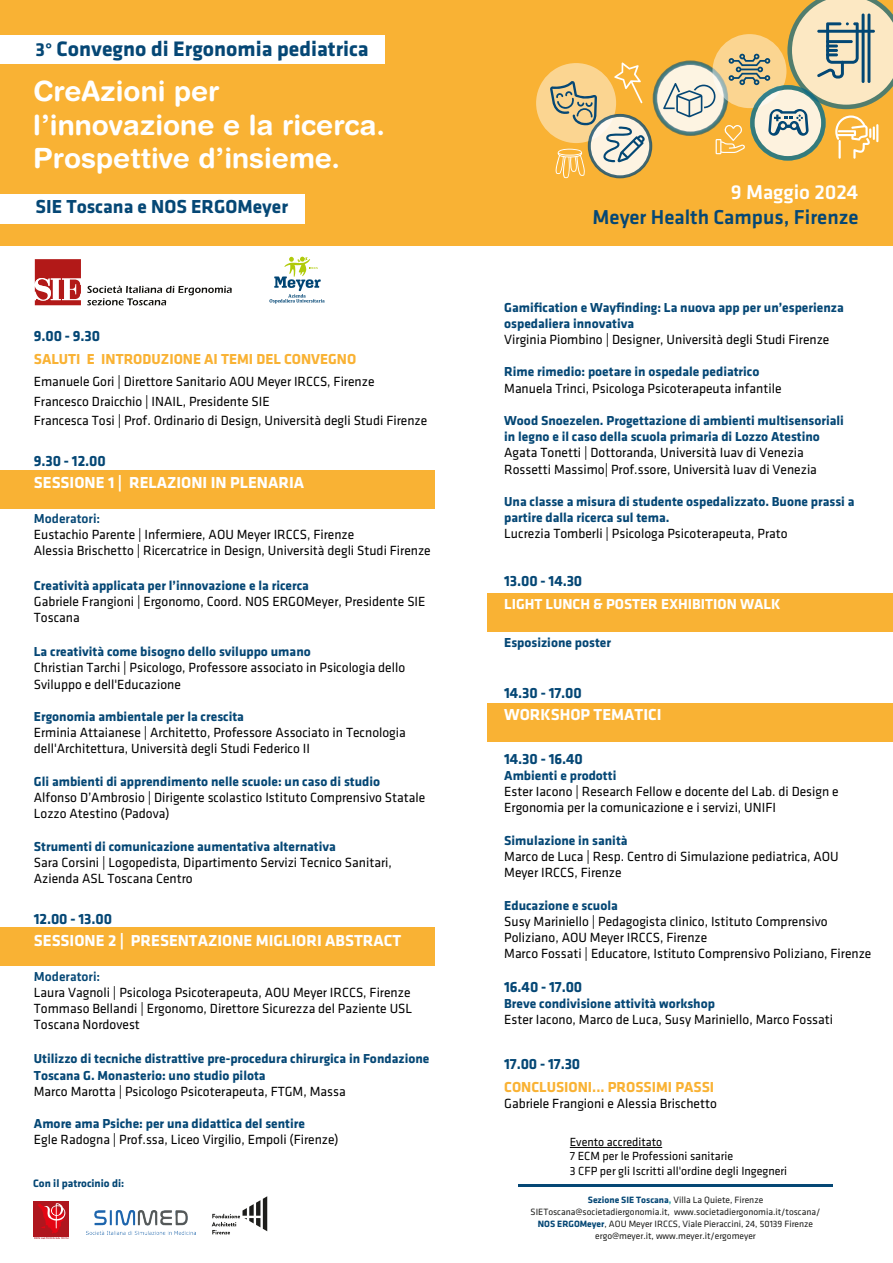
<style>
.page{position:relative;width:893px;height:1263px;background:#fff}
.page>*{position:absolute;margin:0;border:0;box-sizing:border-box;transform-origin:0 0}
.t1{font:700 27.9px/33.6px "Helvetica Rounded";color:#fff}
.t2{font:700 21.75px "Klavika";color:#054775}
.t3{font:500 20.85px "Klavika";color:#054775}
.t4{font:500 20.85px "Klavika";color:#fff}
.t5{font:700 19.5px "Klavika";color:#054775}
.t6{font:700 16.5px "Klavika";color:#fff}
.t7{font:700 15.45px "Klavika";letter-spacing:-.01em;color:#054775}
.t8{font:700 15px "Klavika";color:#f9b234}
.t9{font:700 15px "Klavika";color:#fff}
.t10{font:13.8px/16.2px "Klavika";color:#000}
.t11{font:700 13.5px/16.2px "Klavika";color:#054775}
.t12{font:500 13.5px "Klavika";color:#054775}
.t13{font:12.3px/14.4px "Klavika";color:#000}
.t14{font:700 11.25px "Klavika";color:#054775}
.t15{font:9.45px/11.9px "Klavika";color:#1d1d1b;text-align:center}
.s1{font-size:19.5px}
.s2{font-weight:700;color:#054775}
.s3{font-weight:700;color:#21a5a6}
</style>
<div class="page">
<div style="left:487px;top:703px;width:406px;height:39px;background:#f9b234"></div>
<div style="left:487px;top:593px;width:406px;height:39px;background:#f9b234"></div>
<div style="left:1px;top:928px;width:434px;height:38px;background:#f9b234"></div>
<div style="left:0;top:0;width:893px;height:246px;background:#f9b234"></div>
<svg style="left:614px;top:62px;width:28px;height:41px"></svg>
<div style="left:536px;top:63px;width:80px;height:80px;background:#fbd591;border-radius:50%"></div>
<svg style="left:589px;top:115px;width:62px;height:62px"></svg>
<div style="left:588px;top:114px;width:64px;height:64px;border:3px solid #024774;border-radius:50%"></div>
<svg style="left:655px;top:63px;width:71px;height:71px"></svg>
<div style="left:653px;top:60px;width:75px;height:76px;border:4px solid #024774;border-radius:50%"></div>
<svg style="left:550px;top:81px;width:47px;height:44px"></svg>
<svg style="left:603px;top:126px;width:42px;height:36px;background:#bcc6c4"></svg>
<svg style="left:663px;top:0;width:230px;height:159px"></svg>
<svg style="left:555px;top:149px;width:30px;height:29px"></svg>
<div style="left:0;top:35px;width:385px;height:29px;background:#fff"></div>
<div style="left:0;top:194px;width:304px;height:30px;background:#fff"></div>
<div style="left:1px;top:470px;width:434px;height:38px;background:#f9b234"></div>
<hr style="left:518px;top:1184px;width:315px;height:3px;background:#054775">
<svg style="left:35px;top:259px;width:46px;height:46px"></svg>
<svg style="left:87px;top:286px;width:145px;height:19px"></svg>
<img style="left:86px;top:1211px;width:109px;height:23px">
<div style="left:34px;top:1201px;width:35px;height:35px;background:#af161e"></div>
<svg style="left:34px;top:1203px;width:35px;height:36px"></svg>
<svg style="left:212px;top:1196px;width:55px;height:38px"></svg>
<hr style="left:570px;top:1147px;width:92px;height:1px;background:#000">
<svg style="left:269px;top:257px;width:56px;height:46px"></svg>
<h2 class="t2" style="left:36px;top:39px;width:335px"><span class="s1">3°</span> Convegno di Ergonomia pediatrica</h2>
<h1 class="t1" style="left:33px;top:77px;width:353px">CreAzioni per l’innovazione e la ricerca.<br>Prospettive d’insieme.</h1>
<h3 class="t5" style="left:36px;top:198px;width:254px">SIE Toscana e NOS ERGOMeyer</h3>
<p class="t7" style="left:34px;top:329px;width:68px">9.00 - 9.30</p>
<p class="t8" style="left:34px;top:352px;width:324px">SALUTI E INTRODUZIONE AI TEMI DEL CONVEGNO</p>
<p class="t10" style="left:34px;top:372px;width:395px;line-height:19.5px">Emanuele Gori | Direttore Sanitario AOU Meyer IRCCS, Firenze<br>Francesco Draicchio | INAIL, Presidente SIE<br>Francesca Tosi | Prof. Ordinario di Design, Università degli Studi Firenze</p>
<p class="t7" style="left:34px;top:454px;width:73px">9.30 - 12.00</p>
<p class="t6" style="left:34px;top:475px;width:272px">SESSIONE 1 | RELAZIONI IN PLENARIA</p>
<p class="t12" style="left:34px;top:512px;width:68px">Moderatori:</p>
<p class="t10" style="left:34px;top:527px;width:398px">Eustachio Parente | Infermiere, AOU Meyer IRCCS, Firenze<br>Alessia Brischetto | Ricercatrice in Design, Università degli Studi Firenze</p>
<p class="t11" style="left:34px;top:577px;width:277px">Creatività applicata per l’innovazione e la ricerca</p>
<p class="t10" style="left:34px;top:594px;width:393px">Gabriele Frangioni | Ergonomo, Coord. NOS ERGOMeyer, Presidente SIE<br>Toscana</p>
<p class="t11" style="left:34px;top:644px;width:278px">La creatività come bisogno dello sviluppo umano</p>
<p class="t10" style="left:34px;top:660px;width:373px">Christian Tarchi | Psicologo, Professore associato in Psicologia dello<br>Sviluppo e dell'Educazione</p>
<p class="t11" style="left:34px;top:709px;width:212px">Ergonomia ambientale per la crescita</p>
<p class="t10" style="left:34px;top:725px;width:373px">Erminia Attaianese | Architetto, Professore Associato in Tecnologia dell'Architettura, Università degli Studi Federico II</p>
<p class="t11" style="left:34px;top:774px;width:348px">Gli ambienti di apprendimento nelle scuole: un caso di studio</p>
<p class="t10" style="left:34px;top:790px;width:393px">Alfonso D’Ambrosio | Dirigente scolastico Istituto Comprensivo Statale<br>Lozzo Atestino (Padova)</p>
<p class="t11" style="left:34px;top:838px;width:304px">Strumenti di comunicazione aumentativa alternativa</p>
<p class="t10" style="left:34px;top:855px;width:359px">Sara Corsini | Logopedista, Dipartimento Servizi Tecnico Sanitari,<br>Azienda ASL Toscana Centro</p>
<p class="t7" style="left:34px;top:911px;width:80px">12.00 - 13.00</p>
<p class="t6" style="left:34px;top:933px;width:369px">SESSIONE 2 | PRESENTAZIONE MIGLIORI ABSTRACT</p>
<p class="t12" style="left:34px;top:970px;width:68px">Moderatori:</p>
<p class="t10" style="left:34px;top:985px;width:380px">Laura Vagnoli | Psicologa Psicoterapeuta, AOU Meyer IRCCS, Firenze<br>Tommaso Bellandi | Ergonomo, Direttore Sicurezza del Paziente USL<br>Toscana Nordovest</p>
<p class="t11" style="left:34px;top:1051px;width:397px">Utilizzo di tecniche distrattive pre-procedura chirurgica in Fondazione<br>Toscana G. Monasterio: uno studio pilota</p>
<p class="t10" style="left:34px;top:1084px;width:313px">Marco Marotta | Psicologo Psicoterapeuta, FTGM, Massa</p>
<p class="t11" style="left:34px;top:1116px;width:273px">Amore ama Psiche: per una didattica del sentire</p>
<p class="t10" style="left:34px;top:1132px;width:306px">Egle Radogna | Prof.ssa, Liceo Virgilio, Empoli (Firenze)</p>
<p class="t14" style="left:33px;top:1178px;width:93px">Con il patrocinio di:</p>
<h3 class="t4" style="left:731px;top:183px;width:129px">9 Maggio 2024</h3>
<h3 class="t3" style="left:592px;top:208px;width:267px">Meyer Health Campus, Firenze</h3>
<p class="t11" style="left:504px;top:300px;width:341px">Gamification e Wayfinding: La nuova app per un’esperienza ospedaliera innovativa</p>
<p class="t10" style="left:504px;top:332px;width:327px">Virginia Piombino | Designer, Università degli Studi Firenze</p>
<p class="t11" style="left:504px;top:364px;width:257px">Rime rimedio: poetare in ospedale pediatrico</p>
<p class="t10" style="left:504px;top:380px;width:279px">Manuela Trinci, Psicologa Psicoterapeuta infantile</p>
<p class="t11" style="left:504px;top:413px;width:341px">Wood Snoezelen. Progettazione di ambienti multisensoriali in legno e il caso della scuola primaria di Lozzo Atestino</p>
<p class="t10" style="left:504px;top:445px;width:314px">Agata Tonetti | Dottoranda, Università Iuav di Venezia<br>Rossetti Massimo| Prof.ssore, Università Iuav di Venezia</p>
<p class="t11" style="left:504px;top:494px;width:352px">Una classe a misura di studente ospedalizzato. Buone prassi a partire dalla ricerca sul tema.</p>
<p class="t10" style="left:504px;top:526px;width:285px">Lucrezia Tomberli | Psicologa Psicoterapeuta, Prato</p>
<p class="t7" style="left:504px;top:574px;width:80px">13.00 - 14.30</p>
<p class="t9" style="left:504px;top:597px;width:278px">LIGHT LUNCH &amp; POSTER EXHIBITION WALK</p>
<p class="t11" style="left:504px;top:635px;width:108px">Esposizione poster</p>
<p class="t7" style="left:504px;top:686px;width:79px">14.30 - 17.00</p>
<p class="t6" style="left:504px;top:707px;width:159px">WORKSHOP TEMATICI</p>
<p class="t7" style="left:504px;top:752px;width:80px">14.30 - 16.40</p>
<p class="t11" style="left:504px;top:768px;width:114px">Ambienti e prodotti</p>
<p class="t10" style="left:504px;top:784px;width:336px">Ester Iacono | Research Fellow e docente del Lab. di Design e<br>Ergonomia per la comunicazione e i servizi, UNIFI</p>
<p class="t11" style="left:504px;top:833px;width:125px">Simulazione in sanità</p>
<p class="t10" style="left:504px;top:849px;width:336px">Marco de Luca | Resp. Centro di Simulazione pediatrica, AOU<br>Meyer IRCCS, Firenze</p>
<p class="t11" style="left:504px;top:898px;width:115px">Educazione e scuola</p>
<p class="t10" style="left:504px;top:914px;width:369px">Susy Mariniello | Pedagogista clinico, Istituto Comprensivo<br>Poliziano, AOU Meyer IRCCS, Firenze<br>Marco Fossati | Educatore, Istituto Comprensivo Poliziano, Firenze</p>
<p class="t7" style="left:504px;top:980px;width:80px">16.40 - 17.00</p>
<p class="t11" style="left:504px;top:996px;width:212px">Breve condivisione attività workshop</p>
<p class="t10" style="left:504px;top:1012px;width:330px">Ester Iacono, Marco de Luca, Susy Mariniello, Marco Fossati</p>
<p class="t7" style="left:504px;top:1057px;width:78px">17.00 - 17.30</p>
<p class="t8" style="left:504px;top:1080px;width:211px">CONCLUSIONI... PROSSIMI PASSI</p>
<p class="t10" style="left:504px;top:1096px;width:214px">Gabriele Frangioni e Alessia Brischetto</p>
<p class="t13" style="left:570px;top:1135px;width:219px">Evento accreditato<br>7 ECM per le Professioni sanitarie<br>3 CFP per gli Iscritti all'ordine degli Ingegneri</p>
<p class="t15" style="left:531px;top:1194px;width:291px"><span class="s2">Sezione SIE Toscana</span><span class="s3">,</span> Villa La Quiete, Firenze SIEToscana@societadiergonomia.it, www.societadiergonomia.it/toscana/ <span class="s2">NOS ERGOMeyer</span>, AOU Meyer IRCCS, Viale Pieraccini, 24, 50139 Firenze ergo@meyer.it, www.meyer.it/ergomeyer</p>
</div>
